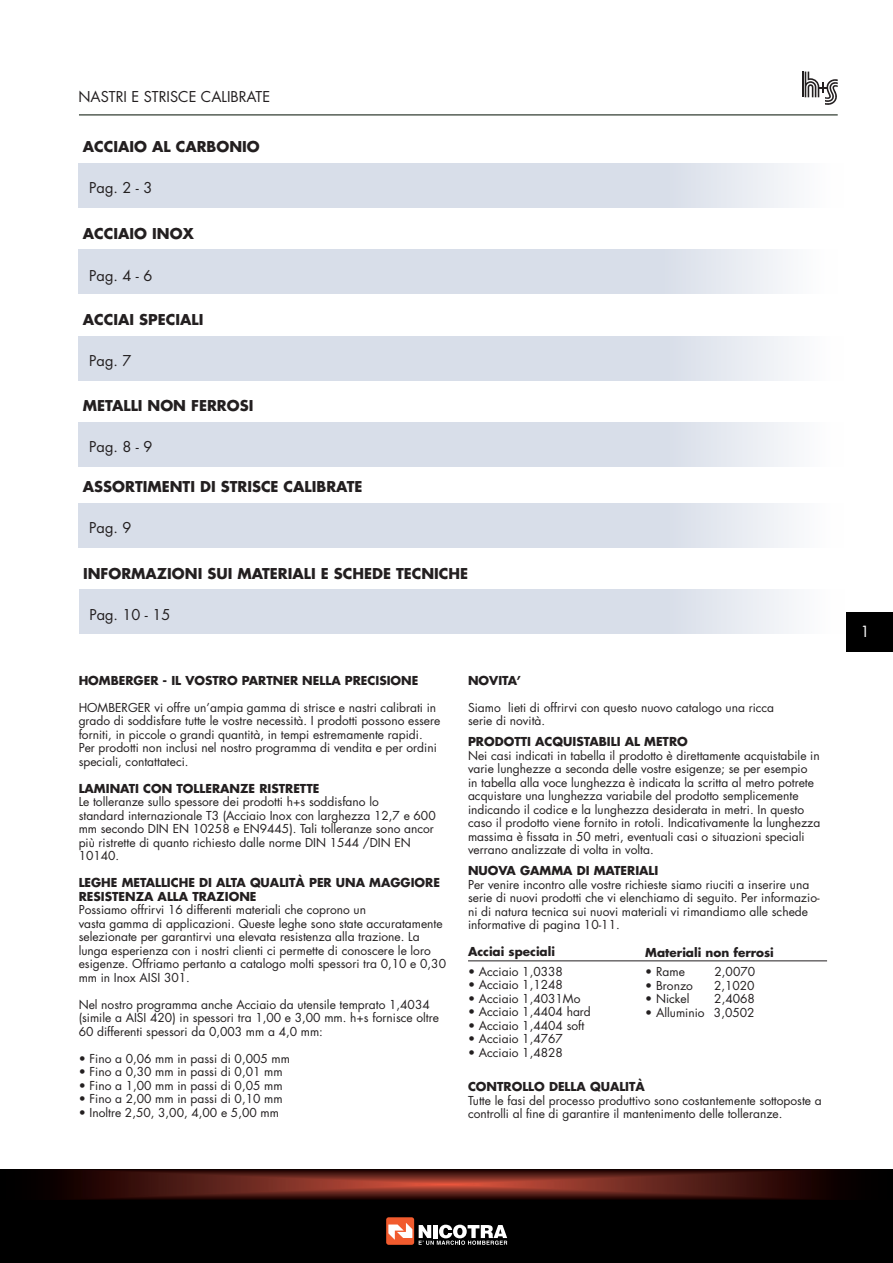
<style>
.page{position:relative;width:893px;height:1263px;background:#fff}
.page>*{position:absolute;margin:0;border:0;box-sizing:border-box;transform-origin:0 0}
.t1{font:15px "Futura";color:#fff}
.t2{font:700 14.55px "Futura";color:#231f20}
.t3{font:14.55px "Futura";color:#231f20}
.t4{font:12px/13.5px "Futura";color:#231f20}
.t5{font:700 12px "Futura";color:#231f20}
.s1{font-weight:700}
</style>
<div class="page">
<div style="left:0;top:1169px;width:893px;height:94px;background:#000"></div>
<div style="left:386px;top:1217px;width:28px;height:28px;background:#f15b2e;border-radius:3px"></div>
<svg style="left:388px;top:1223px;width:24px;height:17px"></svg>
<svg style="left:419px;top:1225px;width:88px;height:20px"></svg>
<img style="left:52px;top:1169px;width:788px;height:30px">
<div style="left:846px;top:612px;width:47px;height:39px;background:#000"></div>
<svg style="left:802px;top:72px;width:36px;height:33px"></svg>
<hr style="left:468px;top:960px;width:359px;height:1px;background:#231f20">
<hr style="left:79px;top:115px;width:759px;height:1px;background:#000f00">
<svg style="left:79px;top:163px;width:713px;height:45px;background:#dae0ea"></svg>
<svg style="left:79px;top:250px;width:707px;height:44px;background:#dae0ea"></svg>
<svg style="left:79px;top:336px;width:713px;height:45px;background:#dae0ea"></svg>
<svg style="left:79px;top:422px;width:713px;height:45px;background:#dae0ea"></svg>
<svg style="left:79px;top:503px;width:713px;height:45px;background:#dae0ea"></svg>
<svg style="left:79px;top:589px;width:713px;height:45px;background:#dae0ea"></svg>
<p class="t3" style="left:78px;top:87px;width:193px">NASTRI E STRISCE CALIBRATE</p>
<p class="t2" style="left:83px;top:137px;width:11px">ACCIAIO</p>
<p class="t2" style="left:152px;top:137px;width:35px">AL CARBONIO</p>
<p class="t3" style="left:89px;top:178px;width:65px">Pag. 2 - 3</p>
<p class="t2" style="left:83px;top:223px;width:11px">ACCIAIO</p>
<p class="t2" style="left:152px;top:223px;width:11px">INO</p>
<p class="t2" style="left:183px;top:223px;width:13px">X</p>
<p class="t3" style="left:89px;top:265px;width:65px">Pag. 4 - 6</p>
<p class="t2" style="left:83px;top:310px;width:21px">ACCIAI</p>
<p class="t2" style="left:139px;top:310px;width:9px">SPECIALI</p>
<p class="t3" style="left:89px;top:351px;width:44px">Pag. 7</p>
<p class="t2" style="left:83px;top:396px;width:10px">METALLI</p>
<p class="t2" style="left:148px;top:396px;width:14px">NON</p>
<p class="t2" style="left:191px;top:396px;width:18px">FERROSI</p>
<p class="t3" style="left:89px;top:437px;width:65px">Pag. 8 - 9</p>
<p class="t2" style="left:83px;top:477px;width:281px">ASSORTIMENTI DI STRISCE CALIBRATE</p>
<p class="t3" style="left:89px;top:518px;width:44px">Pag. 9</p>
<p class="t2" style="left:83px;top:563px;width:387px">INFORMAZIONI SUI MATERIALI E SCHEDE TECNICHE</p>
<p class="t3" style="left:89px;top:604px;width:82px">Pag. 10 - 15</p>
<p class="t5" style="left:79px;top:672px;width:341px">HOMBERGER - IL VOSTRO PARTNER NELLA PRECISIONE</p>
<p class="t4" style="left:79px;top:700px;width:363px">HOMBERGER vi offre un’ampia gamma di strisce e nastri calibrati in grado di soddisfare tutte le vostre necessità. I prodotti possono essere forniti, in piccole o grandi quantità, in tempi estremamente rapidi.<br>Per prodotti non inclusi nel nostro programma di vendita e per ordini speciali, contattateci.</p>
<p class="t4" style="left:79px;top:781px;width:359px"><span class="s1">LAMINATI CON TOLLERANZE RISTRETTE<br></span>Le tolleranze sullo spessore dei prodotti h+s soddisfano lo<br>standard internazionale T3 (Acciaio Inox con larghezza 12,7 e 600 mm secondo DIN EN 10258 e EN9445). Tali tolleranze sono ancor più ristrette di quanto richiesto dalle norme DIN 1544 /DIN EN 10140.</p>
<p class="t4" style="left:79px;top:876px;width:369px"><span class="s1">LEGHE METALLICHE DI ALTA QUALITÀ PER UNA MAGGIORE RESISTENZA ALLA TRAZIONE<br></span>Possiamo offrirvi 16 differenti materiali che coprono un<br>vasta gamma di applicazioni. Queste leghe sono state accuratamente selezionate per garantirvi una elevata resistenza alla trazione. La lunga esperienza con i nostri clienti ci permette di conoscere le loro esigenze. Offriamo pertanto a catalogo molti spessori tra 0,10 e 0,30 mm in Inox AISI 301.</p>
<p class="t4" style="left:79px;top:997px;width:362px">Nel nostro programma anche Acciaio da utensile temprato 1,4034 (simile a AISI 420) in spessori tra 1,00 e 3,00 mm. h+s fornisce oltre<br>60 differenti spessori da 0,003 mm a 4,0 mm:</p>
<p class="t4" style="left:79px;top:1051px;width:213px">• Fino a 0,06 mm in passi di 0,005 mm</p>
<p class="t4" style="left:79px;top:1065px;width:205px">• Fino a 0,30 mm in passi di 0,01 mm</p>
<p class="t4" style="left:79px;top:1078px;width:205px">• Fino a 1,00 mm in passi di 0,05 mm</p>
<p class="t4" style="left:79px;top:1092px;width:205px">• Fino a 2,00 mm in passi di 0,10 mm</p>
<p class="t4" style="left:79px;top:1105px;width:202px">• Inoltre 2,50, 3,00, 4,00 e 5,00 mm</p>
<p class="t5" style="left:468px;top:672px;width:54px">NOVITA’</p>
<p class="t4" style="left:468px;top:700px;width:308px">Siamo lieti di offrirvi con questo nuovo catalogo una ricca serie di novità.</p>
<p class="t5" style="left:468px;top:733px;width:17px">PRODOTTI</p>
<p class="t5" style="left:535px;top:733px;width:9px">ACQUISTABILI</p>
<p class="t4" style="left:468px;top:735px;width:354px;text-indent:157px"><span class="s1">AL METRO<br></span>Nei casi indicati in tabella il prodotto è direttamente acquistabile in varie lunghezze a seconda delle vostre esigenze; se per esempio<br>in tabella alla voce lunghezza è indicata la scritta al metro potrete acquistare una lunghezza variabile del prodotto semplicemente indicando il codice e la lunghezza desiderata in metri. In questo caso il prodotto viene fornito in rotoli. Indicativamente la lunghezza massima è fissata in 50 metri, eventuali casi o situazioni speciali verrano analizzate di volta in volta.</p>
<p class="t5" style="left:468px;top:862px;width:21px">NUOVA</p>
<p class="t5" style="left:520px;top:862px;width:12px">GAMMA</p>
<p class="t4" style="left:468px;top:864px;width:353px;text-indent:109px"><span class="s1">DI MATERIALI<br></span>Per venire incontro alle vostre richieste siamo riuciti a inserire una serie di nuovi prodotti che vi elenchiamo di seguito. Per informazio&shy;ni di natura tecnica sui nuovi materiali vi rimandiamo alle schede informative di pagina 10-11.</p>
<p class="t5" style="left:468px;top:943px;width:89px">ACCIAI SPECIALI</p>
<p class="t4" style="left:468px;top:964px;width:96px">• Acciaio 1,0338</p>
<p class="t4" style="left:468px;top:978px;width:96px">• Acciaio 1,1248</p>
<p class="t4" style="left:468px;top:991px;width:114px">• Acciaio 1,4031Mo</p>
<p class="t4" style="left:468px;top:1005px;width:124px">• Acciaio 1,4404 hard</p>
<p class="t4" style="left:468px;top:1018px;width:118px">• Acciaio 1,4404 soft</p>
<p class="t4" style="left:468px;top:1032px;width:96px">• Acciaio 1,4767</p>
<p class="t4" style="left:468px;top:1045px;width:96px">• Acciaio 1,4828</p>
<p class="t4" style="left:468px;top:1080px;width:355px"><span class="s1">CONTROLLO DELLA QUALITÀ<br></span>Tutte le fasi del processo produttivo sono costantemente sottoposte a controlli al fine di garantire il mantenimento delle tolleranze.</p>
<p class="t5" style="left:645px;top:944px;width:130px">MATERIALI NON FERROSI</p>
<p class="t4" style="left:645px;top:965px;width:41px">• Rame</p>
<p class="t4" style="left:714px;top:965px;width:42px">2,0070</p>
<p class="t4" style="left:645px;top:978px;width:49px">• Bronzo</p>
<p class="t4" style="left:714px;top:978px;width:42px">2,1020</p>
<p class="t4" style="left:645px;top:992px;width:46px">• Nickel</p>
<p class="t4" style="left:714px;top:992px;width:42px">2,4068</p>
<p class="t4" style="left:645px;top:1005px;width:111px">• Alluminio 3,0502</p>
<p class="t1" style="left:860px;top:621px;width:11px">1</p>
</div>
